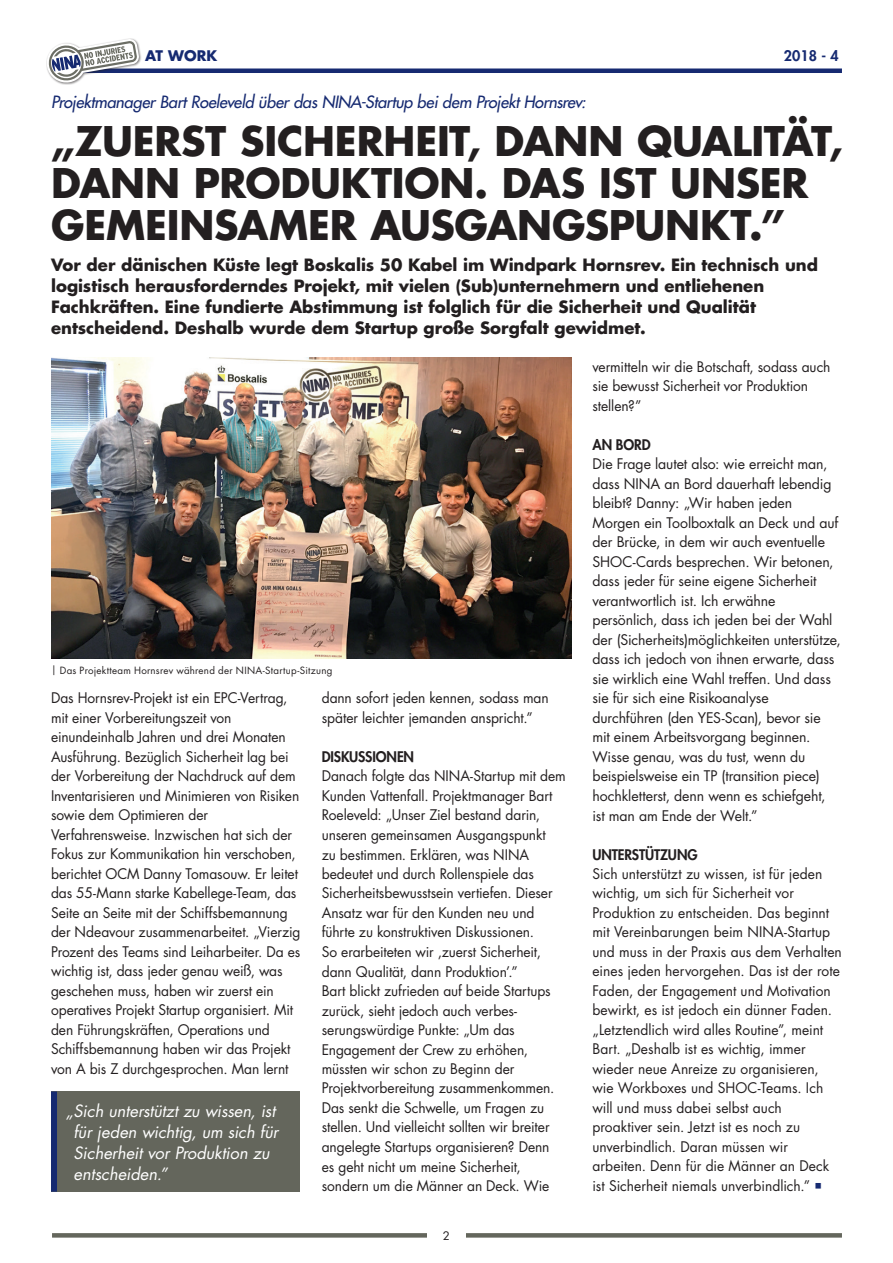
<style>
.page{position:relative;width:893px;height:1263px;background:#fff}
.page>*{position:absolute;margin:0;border:0;box-sizing:border-box;transform-origin:0 0}
.t1{font:700 39.75px/42px "Futura Std";letter-spacing:-.005em;color:#231f20}
.t2{font:700 16.5px/21px "Futura Std";color:#231f20}
.t3{font:italic 16.5px/21px "Futura Std";letter-spacing:-.005em;color:#fff}
.t4{font:italic 500 16.5px "Futura Std";letter-spacing:-.015em;color:#162a71}
.t5{font:14.25px/19.5px "Futura Std";letter-spacing:-.005em;color:#231f20}
.t6{font:800 14.25px "Futura Std";letter-spacing:-.01em;color:#231f20}
.t7{font:700 14.25px "Futura Std";letter-spacing:.005em;color:#162a71}
.t8{font:800 14.25px "Futura Std";color:#162a71}
.t9{font:11.4px "Futura Std";color:#231f20}
.t10{font:9.75px "Futura Std";letter-spacing:.025em;color:#231f20}
.s1{color:#162a71}
</style>
<div class="page">
<div style="left:51px;top:68px;width:791px;height:5px;background:#162a71"></div>
<div style="left:46px;top:38px;width:95px;height:47px;background:#231f20;opacity:.55"></div>
<svg style="left:47px;top:39px;width:92px;height:44px"></svg>
<svg style="left:52px;top:1233px;width:790px;height:4px;background:#686a61"></svg>
<div style="left:427px;top:1222px;width:38px;height:26px;background:#fff"></div>
<img style="left:52px;top:357px;width:519px;height:301px">
<div style="left:51px;top:1091px;width:249px;height:101px;background:#64665c"></div>
<div style="left:51px;top:1091px;width:6px;height:101px;background:#162a71"></div>
<p class="t7" style="left:145px;top:46px;width:74px">AT WORK</p>
<p class="t8" style="left:784px;top:46px;width:56px">2018 - 4</p>
<p class="t4" style="left:51px;top:91px;width:536px">Projektmanager Bart Roeleveld über das NINA-Startup bei dem Projekt Hornsrev:</p>
<h1 class="t1" style="left:51px;top:119px;width:793px">„ZUERST SICHERHEIT, DANN QUALITÄT,<br>DANN PRODUKTION. DAS IST UNSER<br>GEMEINSAMER AUSGANGSPUNKT.”</h1>
<p class="t2" style="left:51px;top:254px;width:768px">Vor der dänischen Küste legt Boskalis 50 Kabel im Windpark Hornsrev. Ein technisch und logistisch herausforderndes Projekt, mit vielen (Sub)unternehmern und entliehenen Fachkräften. Eine fundierte Abstimmung ist folglich für die Sicherheit und Qualität entscheidend. Deshalb wurde dem Startup große Sorgfalt gewidmet.</p>
<p class="t10" style="left:51px;top:664px;width:283px">| Das Projektteam Hornsrev während der NINA-Startup-Sitzung</p>
<p class="t5" style="left:51px;top:689px;width:251px">Das Hornsrev-Projekt ist ein EPC-Vertrag, mit einer Vorbereitungszeit von einundeinhalb Jahren und drei Monaten Ausführung. Bezüglich Sicherheit lag bei der Vorbereitung der Nachdruck auf dem Inventarisieren und Minimieren von Risiken sowie dem Optimieren der Verfahrensweise. Inzwischen hat sich der Fokus zur Kommunikation hin verschoben, berichtet OCM Danny Tomasouw. Er leitet das 55-Mann starke Kabellege-Team, das Seite an Seite mit der Schiffsbemannung der Ndeavour zusammenarbeitet. „Vierzig Prozent des Teams sind Leiharbeiter. Da es wichtig ist, dass jeder genau weiß, was geschehen muss, haben wir zuerst ein operatives Projekt Startup organisiert. Mit den Führungskräften, Operations und Schiffsbemannung haben wir das Projekt von A bis Z durchgesprochen. Man lernt</p>
<p class="t3" style="left:74px;top:1100px;width:206px;text-indent:-8px">„Sich unterstützt zu wissen, ist für jeden wichtig, um sich für<br>Sicherheit vor Produktion zu entscheiden.”</p>
<p class="t5" style="left:322px;top:689px;width:228px">dann sofort jeden kennen, sodass man später leichter jemanden anspricht.”</p>
<p class="t6" style="left:322px;top:748px;width:94px">DISKUSSIONEN</p>
<p class="t5" style="left:322px;top:767px;width:246px">Danach folgte das NINA-Startup mit dem Kunden Vattenfall. Projektmanager Bart Roeleveld: „Unser Ziel bestand darin, unseren gemeinsamen Ausgangspunkt<br>zu bestimmen. Erklären, was NINA bedeutet und durch Rollenspiele das Sicherheitsbewusstsein vertiefen. Dieser Ansatz war für den Kunden neu und führte zu konstruktiven Diskussionen.<br>So erarbeiteten wir ‚zuerst Sicherheit, dann Qualität, dann Produktion’.”<br>Bart blickt zufrieden auf beide Startups zurück, sieht jedoch auch verbes&shy;serungswürdige Punkte: „Um das Engagement der Crew zu erhöhen, müssten wir schon zu Beginn der Projektvorbereitung zusammenkommen.<br>Das senkt die Schwelle, um Fragen zu stellen. Und vielleicht sollten wir breiter angelegte Startups organisieren? Denn<br>es geht nicht um meine Sicherheit, sondern um die Männer an Deck. Wie</p>
<p class="t9" style="left:443px;top:1228px;width:9px">2</p>
<p class="t5" style="left:592px;top:357px;width:239px">vermitteln wir die Botschaft, sodass auch sie bewusst Sicherheit vor Produktion stellen?”</p>
<p class="t6" style="left:592px;top:436px;width:60px">AN BORD</p>
<p class="t5" style="left:592px;top:455px;width:250px">Die Frage lautet also: wie erreicht man, dass NINA an Bord dauerhaft lebendig bleibt? Danny: „Wir haben jeden Morgen ein Toolboxtalk an Deck und auf der Brücke, in dem wir auch eventuelle SHOC-Cards besprechen. Wir betonen, dass jeder für seine eigene Sicherheit verantwortlich ist. Ich erwähne persönlich, dass ich jeden bei der Wahl der (Sicherheits)möglichkeiten unterstütze, dass ich jedoch von ihnen erwarte, dass sie wirklich eine Wahl treffen. Und dass sie für sich eine Risikoanalyse durchführen (den YES-Scan), bevor sie mit einem Arbeitsvorgang beginnen.<br>Wisse genau, was du tust, wenn du beispielsweise ein TP (transition piece) hochkletterst, denn wenn es schiefgeht, ist man am Ende der Welt.”</p>
<p class="t6" style="left:592px;top:845px;width:107px">UNTERSTÜTZUNG</p>
<p class="t5" style="left:592px;top:864px;width:251px">Sich unterstützt zu wissen, ist für jeden wichtig, um sich für Sicherheit vor Produktion zu entscheiden. Das beginnt mit Vereinbarungen beim NINA-Startup und muss in der Praxis aus dem Verhalten eines jeden hervorgehen. Das ist der rote Faden, der Engagement und Motivation bewirkt, es ist jedoch ein dünner Faden. „Letztendlich wird alles Routine”, meint Bart. „Deshalb ist es wichtig, immer wieder neue Anreize zu organisieren, wie Workboxes und SHOC-Teams. Ich will und muss dabei selbst auch proaktiver sein. Jetzt ist es noch zu unverbindlich. Daran müssen wir arbeiten. Denn für die Männer an Deck ist Sicherheit niemals unverbindlich.” <span class="s1">○</span></p>
</div>
